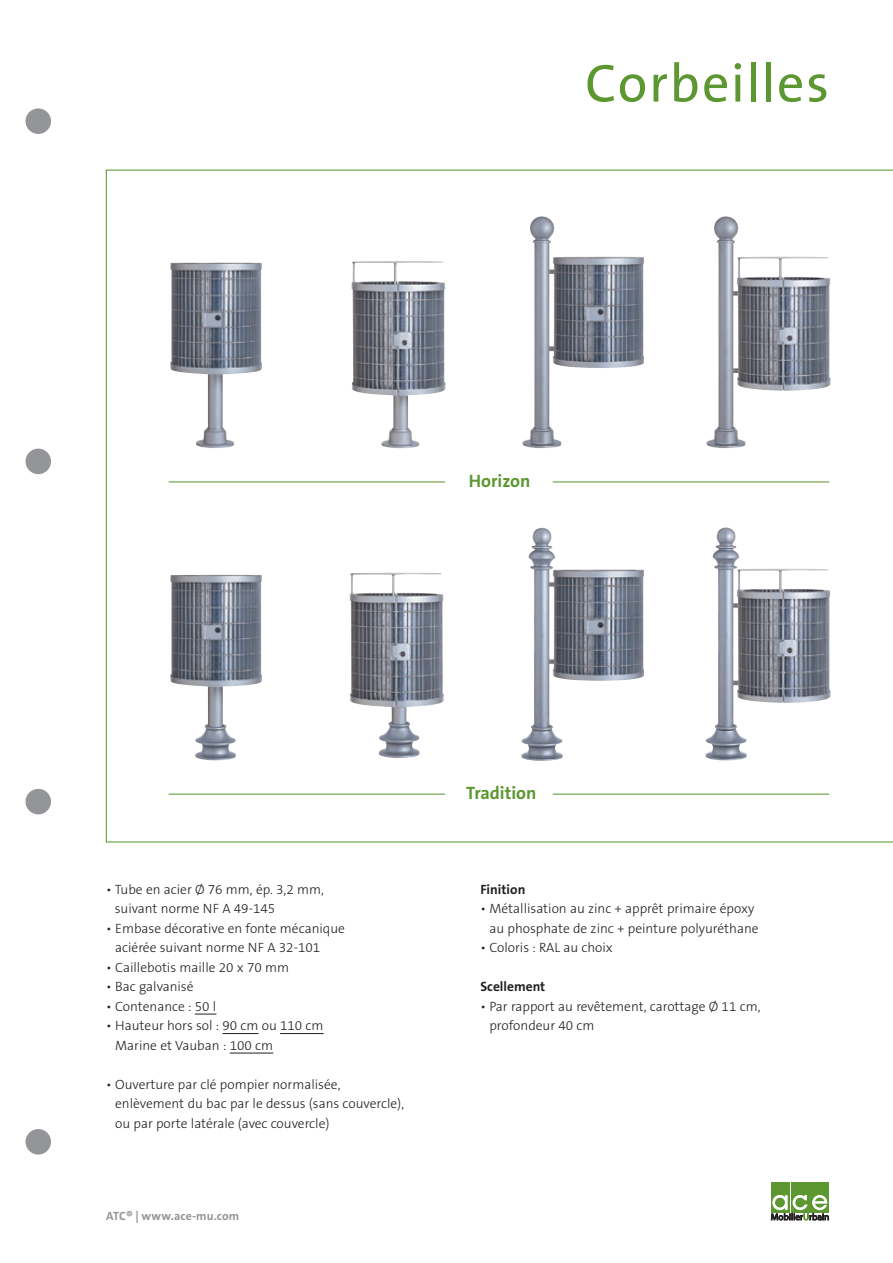
<style>
.page{position:relative;width:893px;height:1263px;background:#fff}
.page>*{position:absolute;margin:0;border:0;box-sizing:border-box;transform-origin:0 0}
.t1{font:54px "The Sans B5 Plain";letter-spacing:.03em;color:#5c9731}
.t2{font:700 18px "The Sans B7";color:#5c9731}
.t3{font:300 13.5px/19.5px "The Sans B3";color:#231f20}
.t4{font:700 13.5px "The Sans B7";color:#231f20}
.t5{font:700 12px "The Sans B7";letter-spacing:.01em;color:#939598}
</style>
<div class="page">
<div style="left:26px;top:108px;width:25px;height:26px;background:#939598;border-radius:50%"></div>
<div style="left:26px;top:449px;width:25px;height:25px;background:#939598;border-radius:50%"></div>
<div style="left:26px;top:789px;width:25px;height:25px;background:#939598;border-radius:50%"></div>
<div style="left:26px;top:1129px;width:25px;height:25px;background:#939598;border-radius:50%"></div>
<svg style="left:106px;top:170px;width:787px;height:672px"></svg>
<div style="left:771px;top:1182px;width:18px;height:30px;background:#5c9731"></div>
<div style="left:810px;top:1182px;width:19px;height:30px;background:#5c9731"></div>
<div style="left:791px;top:1182px;width:18px;height:30px;background:#5c9731"></div>
<svg style="left:771px;top:1195px;width:58px;height:25px"></svg>
<svg style="left:195px;top:1014px;width:21px;height:1px"></svg>
<hr style="left:222px;top:1033px;width:36px;height:1px;background:#231f20">
<hr style="left:280px;top:1033px;width:44px;height:1px;background:#231f20">
<hr style="left:230px;top:1053px;width:43px;height:1px;background:#231f20">
<img style="left:170px;top:263px;width:92px;height:185px">
<img style="left:351px;top:261px;width:95px;height:187px">
<img style="left:522px;top:216px;width:122px;height:232px">
<img style="left:706px;top:216px;width:125px;height:232px">
<hr style="left:169px;top:481px;width:276px;height:1px;background:#5c9731">
<hr style="left:553px;top:481px;width:276px;height:1px;background:#5c9731">
<img style="left:170px;top:575px;width:92px;height:185px">
<img style="left:349px;top:573px;width:95px;height:185px">
<img style="left:521px;top:528px;width:123px;height:233px">
<img style="left:705px;top:527px;width:126px;height:233px">
<hr style="left:169px;top:794px;width:276px;height:1px;background:#5c9731">
<hr style="left:553px;top:794px;width:276px;height:1px;background:#5c9731">
<h1 class="t1" style="left:585px;top:55px;width:246px">Corbeilles</h1>
<h2 class="t2" style="left:469px;top:471px;width:63px">Horizon</h2>
<p class="t3" style="left:115px;top:880px;width:211px;text-indent:-9px">• Tube en acier Ø 76 mm, ép. 3,2 mm, suivant norme NF A 49-145</p>
<p class="t3" style="left:115px;top:919px;width:231px;text-indent:-9px">• Embase décorative en fonte mécanique aciérée suivant norme NF A 32-101</p>
<p class="t3" style="left:106px;top:958px;width:184px">• Caillebotis maille 20 x 70 mm</p>
<p class="t3" style="left:106px;top:978px;width:89px">• Bac galvanisé</p>
<p class="t3" style="left:106px;top:997px;width:112px">• Contenance : 50 l</p>
<p class="t3" style="left:115px;top:1017px;width:210px;text-indent:-9px">• Hauteur hors sol : 90 cm ou 110 cm<br>Marine et Vauban : 100 cm</p>
<p class="t3" style="left:115px;top:1075px;width:290px;text-indent:-9px">• Ouverture par clé pompier normalisée, enlèvement du bac par le dessus (sans couvercle), ou par porte latérale (avec couvercle)</p>
<p class="t5" style="left:106px;top:1210px;width:134px">ATC® | www.ace-mu.com</p>
<h2 class="t2" style="left:466px;top:783px;width:72px">Tradition</h2>
<p class="t4" style="left:480px;top:882px;width:46px">Finition</p>
<p class="t3" style="left:489px;top:900px;width:271px;text-indent:-9px">• Métallisation au zinc + apprêt primaire époxy au phosphate de zinc + peinture polyuréthane</p>
<p class="t3" style="left:480px;top:939px;width:134px">• Coloris : RAL au choix</p>
<p class="t4" style="left:480px;top:980px;width:66px">Scellement</p>
<p class="t3" style="left:489px;top:997px;width:273px;text-indent:-9px">• Par rapport au revêtement, carottage Ø 11 cm, profondeur 40 cm</p>
</div>
